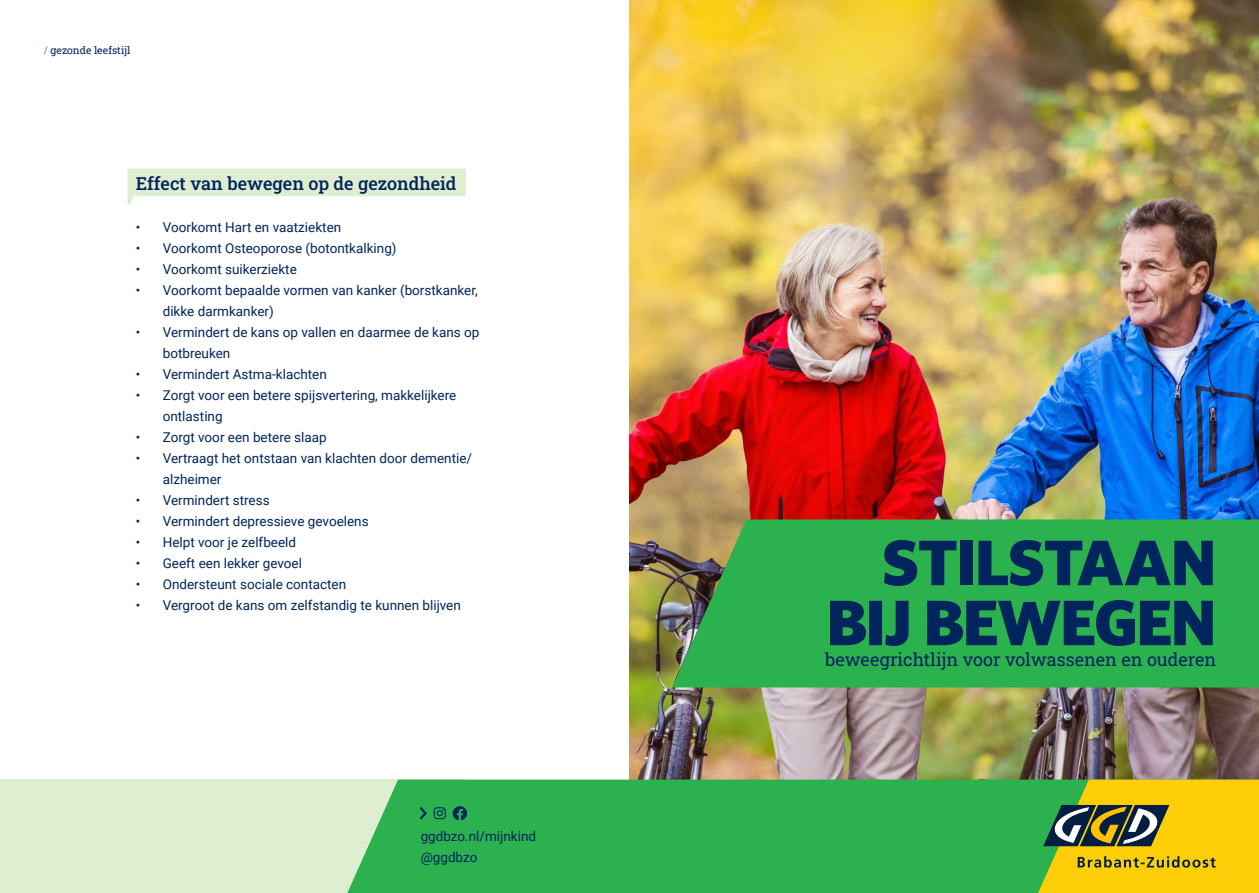
<style>
.page{position:relative;width:1259px;height:893px;background:#fff}
.page>*{position:absolute;margin:0;border:0;box-sizing:border-box;transform-origin:0 0}
.intro{font:900 60px "Darkmode Darkmode Off";letter-spacing:-.02em;color:#00255d}
.intro-2{font:18px "Roboto Slab";color:#00255d}
.kopjes{font:500 18px "Roboto Slab";color:#00255d}
.body{font:13.5px/21px "Roboto";color:#00255d}
.t1{font:10.5px "Roboto Slab";color:#00255d}
.s1{color:#2cb14f}
</style>
<div class="page">
<div style="left:0;top:779px;width:466px;height:114px;background:#dfedd0"></div>
<img style="left:629px;top:0;width:630px;height:780px">
<div style="left:347px;top:780px;width:691px;height:113px;background:#2cb14f"></div>
<svg style="left:672px;top:519px;width:587px;height:168px;background:#32ad4f"></svg>
<svg style="left:1038px;top:780px;width:221px;height:113px;background:#c7b31e"></svg>
<svg style="left:128px;top:168px;width:338px;height:36px"></svg>
<svg style="left:434px;top:807px;width:12px;height:12px"></svg>
<svg style="left:452px;top:806px;width:15px;height:14px"></svg>
<svg style="left:420px;top:807px;width:7px;height:13px"></svg>
<p class="t1" style="left:44px;top:43px;width:88px"><span class="s1">/</span> gezonde leefstijl</p>
<p class="kopjes" style="left:136px;top:171px;width:322px">Effect van bewegen op de gezondheid</p>
<p class="body" style="left:136px;top:216px;width:207px">• Voorkomt Hart en vaatziekten</p>
<p class="body" style="left:136px;top:237px;width:262px">• Voorkomt Osteoporose (botontkalking)</p>
<p class="body" style="left:136px;top:258px;width:163px">• Voorkomt suikerziekte</p>
<p class="body" style="left:163px;top:279px;width:316px;text-indent:-27px">• Voorkomt bepaalde vormen van kanker (borstkanker, dikke darmkanker)</p>
<p class="body" style="left:163px;top:321px;width:318px;text-indent:-27px">• Vermindert de kans op vallen en daarmee de kans op botbreuken</p>
<p class="body" style="left:136px;top:363px;width:193px">• Vermindert Astma-klachten</p>
<p class="body" style="left:163px;top:384px;width:295px;text-indent:-27px">• Zorgt voor een betere spijsvertering, makkelijkere ontlasting</p>
<p class="body" style="left:136px;top:426px;width:192px">• Zorgt voor een betere slaap</p>
<p class="body" style="left:163px;top:447px;width:311px;text-indent:-27px">• Vertraagt het ontstaan van klachten door dementie/ alzheimer</p>
<p class="body" style="left:136px;top:489px;width:135px">• Vermindert stress</p>
<p class="body" style="left:136px;top:510px;width:234px">• Vermindert depressieve gevoelens</p>
<p class="body" style="left:136px;top:531px;width:162px">• Helpt voor je zelfbeeld</p>
<p class="body" style="left:136px;top:552px;width:168px">• Geeft een lekker gevoel</p>
<p class="body" style="left:136px;top:573px;width:212px">• Ondersteunt sociale contacten</p>
<p class="body" style="left:136px;top:594px;width:327px">• Vergroot de kans om zelfstandig te kunnen blijven</p>
<p class="body" style="left:421px;top:825px;width:117px">ggdbzo.nl/mijnkind</p>
<p class="body" style="left:421px;top:846px;width:58px">@ggdbzo</p>
<p class="intro" style="left:881px;top:522px;width:336px">STILSTAAN</p>
<p class="intro" style="left:826px;top:582px;width:391px">BIJ BEWEGEN</p>
<p class="intro-2" style="left:825px;top:647px;width:393px">beweegrichtlijn voor volwassenen en ouderen</p>
</div>
